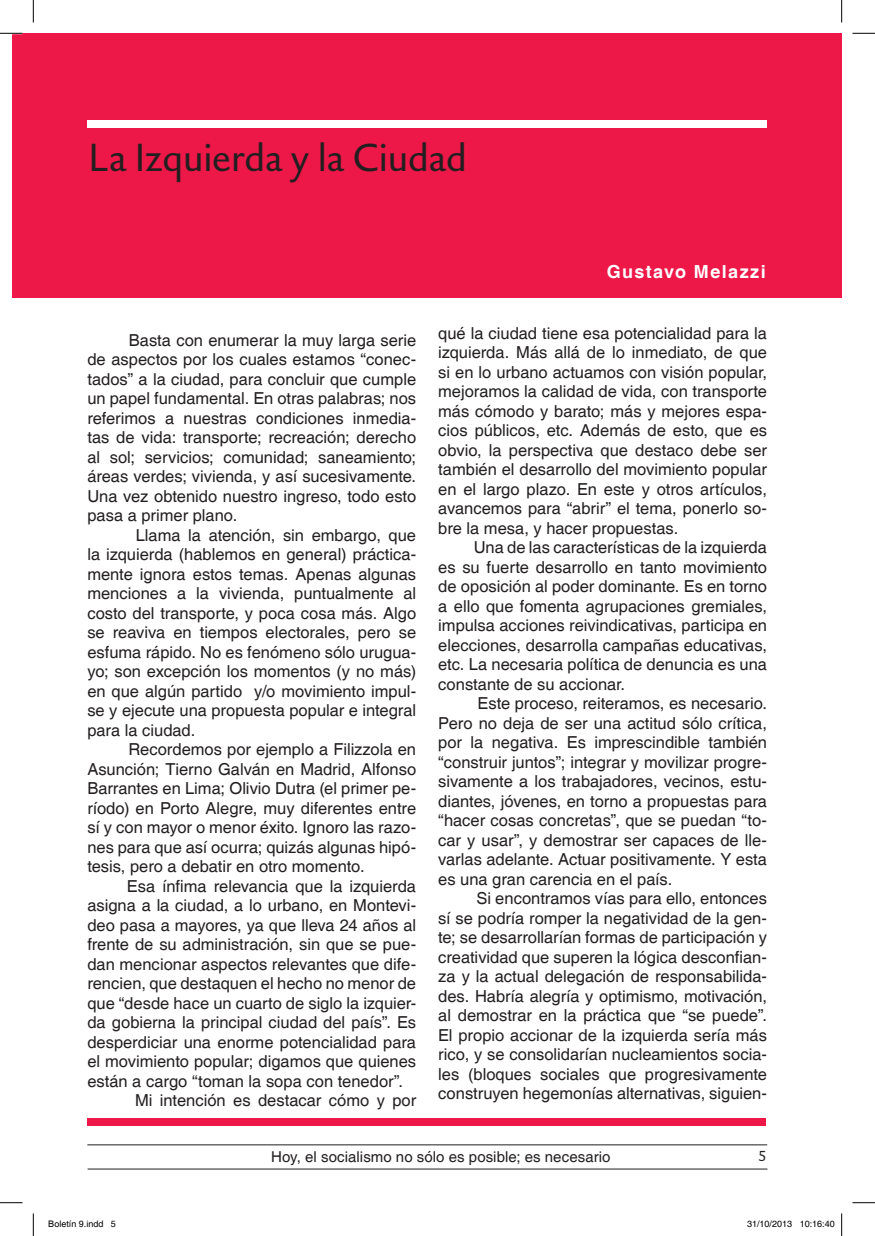
<style>
.page{position:relative;width:875px;height:1236px;background:#fff}
.page>*{position:absolute;margin:0;border:0;box-sizing:border-box;transform-origin:0 0}
.t1{font:40.5px "DTL Haarlemmer D Sans";letter-spacing:-.01em;color:#231f20}
.t2{font:700 18px "Helvetica";letter-spacing:.075em;color:#fff}
.t3{font:16.5px/19.5px "Helvetica";color:#231f20;text-align:justify}
.t4{font:15px "Helvetica";letter-spacing:.005em;color:#231f20}
.t5{font:15px "DTL Haarlemmer D Sans";color:#231f20}
.t6{font:9px "Helvetica";color:#000}
</style>
<div class="page">
<hr style="left:87px;top:1144px;width:680px;height:1px;background:#231f20">
<hr style="left:88px;top:1169px;width:679px;height:1px;background:#231f20">
<div style="left:12px;top:33px;width:829px;height:265px;background:#ed1748"></div>
<div style="left:87px;top:120px;width:679px;height:8px;background:#fff"></div>
<div style="left:87px;top:1118px;width:679px;height:8px;background:#ed1748"></div>
<svg style="left:0;top:33px;width:22px;height:1px"></svg>
<svg style="left:852px;top:33px;width:22px;height:1px"></svg>
<svg style="left:0;top:1202px;width:22px;height:1px"></svg>
<svg style="left:852px;top:1202px;width:22px;height:1px"></svg>
<svg style="left:33px;top:0;width:1px;height:23px"></svg>
<svg style="left:33px;top:1213px;width:1px;height:23px"></svg>
<svg style="left:841px;top:0;width:1px;height:23px"></svg>
<svg style="left:841px;top:1213px;width:1px;height:23px"></svg>
<h1 class="t1" style="left:89px;top:133px;width:380px">La Izquierda y la Ciudad</h1>
<p class="t2" style="left:606px;top:261px;width:160px">Gustavo Melazzi</p>
<p class="t3" style="left:87px;top:331px;width:330px;text-indent:41px">Basta con enumerar la muy larga serie de aspectos por los cuales estamos “conec&shy;tados” a la ciudad, para concluir que cumple un papel fundamental. En otras palabras; nos referimos a nuestras condiciones inmedia&shy;tas de vida: transporte; recreación; derecho al sol; servicios; comunidad; saneamiento; áreas verdes; vivienda, y así sucesivamente.<br>Una vez obtenido nuestro ingreso, todo esto pasa a primer plano.</p>
<p class="t3" style="left:87px;top:526px;width:330px;text-indent:48px">Llama la atención, sin embargo, que la izquierda (hablemos en general) práctica&shy;mente ignora estos temas. Apenas algunas menciones a la vivienda, puntualmente al costo del transporte, y poca cosa más. Algo se reaviva en tiempos electorales, pero se esfuma rápido. No es fenómeno sólo urugua&shy;yo; son excepción los momentos (y no más) en que algún partido y/o movimiento impul&shy;se y ejecute una propuesta popular e integral para la ciudad.</p>
<p class="t3" style="left:87px;top:740px;width:330px;text-indent:41px">Recordemos por ejemplo a Filizzola en Asunción; Tierno Galván en Madrid, Alfonso Barrantes en Lima; Olivio Dutra (el primer pe&shy;ríodo) en Porto Alegre, muy diferentes entre sí y con mayor o menor éxito. Ignoro las razo&shy;nes para que así ocurra; quizás algunas hipó&shy;tesis, pero a debatir en otro momento.</p>
<p class="t3" style="left:127px;top:877px;width:291px">Esa ínfima relevancia que la izquierda</p>
<p class="t3" style="left:87px;top:896px;width:330px">asigna a la ciudad, a lo urbano, en Montevi-</p>
<p class="t3" style="left:87px;top:916px;width:330px">deo pasa a mayores, ya que lleva 24 años al</p>
<p class="t3" style="left:87px;top:935px;width:330px">frente de su administración, sin que se pue-</p>
<p class="t3" style="left:87px;top:955px;width:330px">dan mencionar aspectos relevantes que dife-</p>
<p class="t3" style="left:87px;top:974px;width:330px">rencien, que destaquen el hecho no menor de</p>
<p class="t3" style="left:87px;top:994px;width:330px">que “desde hace un cuarto de siglo la izquier-</p>
<p class="t3" style="left:87px;top:1013px;width:330px">da gobierna la principal ciudad del país”. Es</p>
<p class="t3" style="left:87px;top:1033px;width:330px">desperdiciar una enorme potencialidad para</p>
<p class="t3" style="left:87px;top:1052px;width:330px">el movimiento popular; digamos que quienes</p>
<p class="t3" style="left:87px;top:1072px;width:317px">están a cargo “toman la sopa con tenedor”.</p>
<p class="t3" style="left:135px;top:1091px;width:282px">Mi intención es destacar cómo y por</p>
<p class="t3" style="left:438px;top:324px;width:330px">qué la ciudad tiene esa potencialidad para la izquierda. Más allá de lo inmediato, de que si en lo urbano actuamos con visión popular, mejoramos la calidad de vida, con transporte más cómodo y barato; más y mejores espa&shy;cios públicos, etc. Además de esto, que es obvio, la perspectiva que destaco debe ser también el desarrollo del movimiento popular en el largo plazo. En este y otros artículos, avancemos para “abrir” el tema, ponerlo so&shy;bre la mesa, y hacer propuestas.</p>
<p class="t3" style="left:438px;top:538px;width:330px;text-indent:35px">Una de las características de la izquierda es su fuerte desarrollo en tanto movimiento de oposición al poder dominante. Es en torno a ello que fomenta agrupaciones gremiales, impulsa acciones reivindicativas, participa en elecciones, desarrolla campañas educativas, etc. La necesaria política de denuncia es una constante de su accionar.</p>
<p class="t3" style="left:438px;top:694px;width:330px;text-indent:39px">Este proceso, reiteramos, es necesario.<br>Pero no deja de ser una actitud sólo crítica, por la negativa. Es imprescindible también “construir juntos”; integrar y movilizar progre&shy;sivamente a los trabajadores, vecinos, estu&shy;diantes, jóvenes, en torno a propuestas para “hacer cosas concretas”, que se puedan “to&shy;car y usar”, y demostrar ser capaces de lle&shy;varlas adelante. Actuar positivamente. Y esta es una gran carencia en el país.</p>
<p class="t3" style="left:438px;top:889px;width:330px;text-indent:38px">Si encontramos vías para ello, entonces sí se podría romper la negatividad de la gen&shy;te; se desarrollarían formas de participación y creatividad que superen la lógica desconfian&shy;za y la actual delegación de responsabilida&shy;des. Habría alegría y optimismo, motivación, al demostrar en la práctica que “se puede”.<br>El propio accionar de la izquierda sería más rico, y se consolidarían nucleamientos socia&shy;les (bloques sociales que progresivamente construyen hegemonías alternativas, siguien-</p>
<p class="t4" style="left:271px;top:1147px;width:341px">Hoy, el socialismo no sólo es posible; es necesario</p>
<p class="t5" style="left:758px;top:1147px;width:10px">5</p>
<p class="t6" style="left:48px;top:1219px;width:69px">Boletín 9.indd 5</p>
<p class="t6" style="left:747px;top:1219px;width:89px">31/10/2013 10:16:40</p>
</div>
